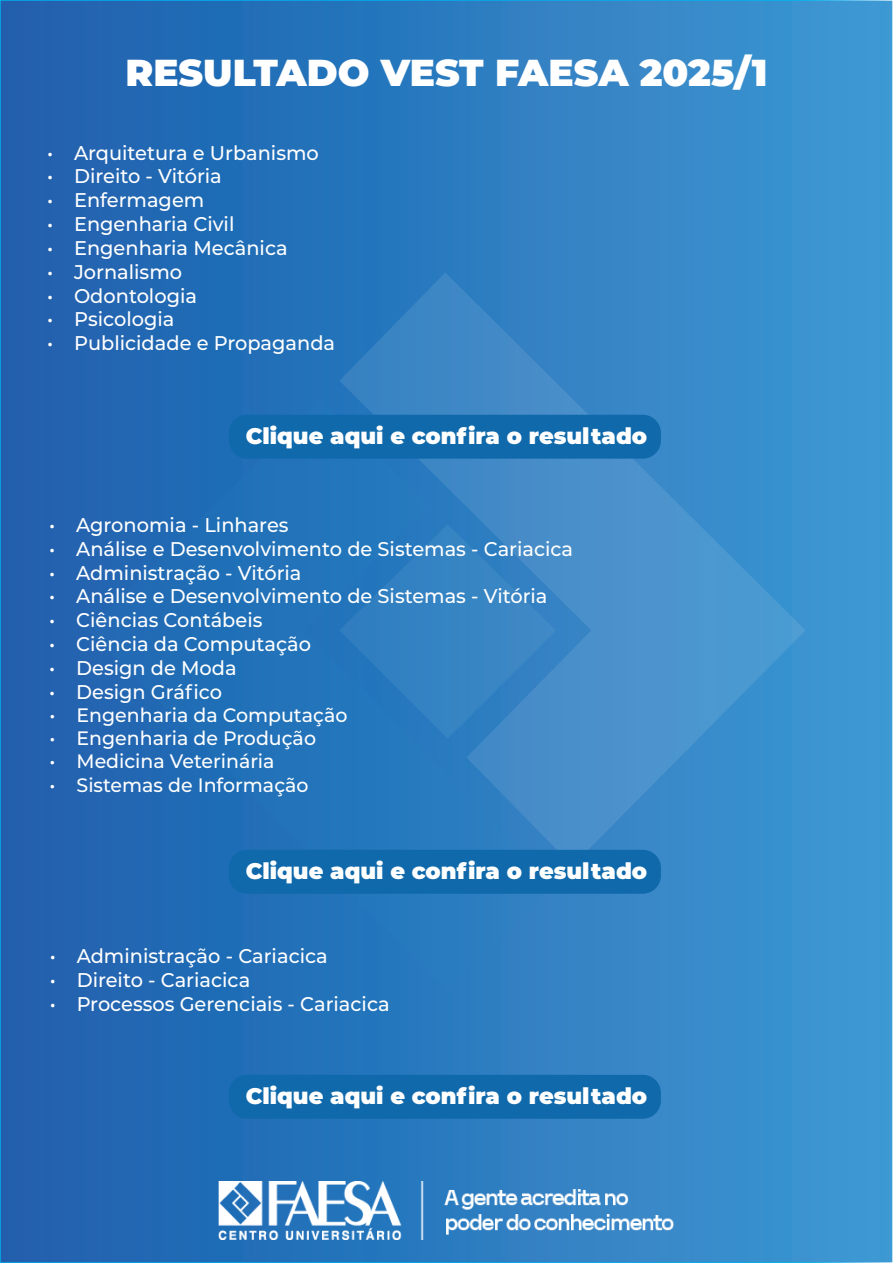
<style>
.page{position:relative;width:893px;height:1263px;background:#fff}
.page>*{position:absolute;margin:0;border:0;box-sizing:border-box;transform-origin:0 0}
.t1{font:900 37.5px "Montserrat";color:#fff}
.t2{font:900 22.5px "Montserrat";color:#fff}
.t3{font:500 19.8px "Montserrat";color:#fff}
.t4{font:500 19.5px "Montserrat";color:#fff}
</style>
<div class="page">
<div style="left:0;top:0;width:893px;height:1263px;background:linear-gradient(to right,#1b5eac,#3e98d3)"></div>
<svg style="left:87px;top:400px;width:469px;height:590px;background:#226eb7"></svg>
<svg style="left:339px;top:272px;width:466px;height:594px;background:#3a88c7"></svg>
<img style="left:218px;top:1182px;width:457px;height:57px">
<div style="left:229px;top:415px;width:432px;height:44px;background:#0f69aa;border-radius:18px"></div>
<div style="left:229px;top:850px;width:432px;height:44px;background:#0f69aa;border-radius:18px"></div>
<div style="left:229px;top:1075px;width:432px;height:44px;background:#0f69aa;border-radius:18px"></div>
<h1 class="t1" style="left:125px;top:44px;width:644px">RESULTADO VEST FAESA 2025/1</h1>
<p class="t3" style="left:47px;top:139px;width:273px">• Arquitetura e Urbanismo</p>
<p class="t3" style="left:47px;top:163px;width:176px">• Direito - Vitória</p>
<p class="t3" style="left:47px;top:186px;width:159px">• Enfermagem</p>
<p class="t3" style="left:47px;top:210px;width:189px">• Engenharia Civil</p>
<p class="t3" style="left:47px;top:234px;width:242px">• Engenharia Mecânica</p>
<p class="t3" style="left:47px;top:258px;width:137px">• Jornalismo</p>
<p class="t3" style="left:47px;top:282px;width:151px">• Odontologia</p>
<p class="t3" style="left:47px;top:305px;width:129px">• Psicologia</p>
<p class="t3" style="left:47px;top:329px;width:290px">• Publicidade e Propaganda</p>
<p class="t2" style="left:246px;top:419px;width:403px">Clique aqui e confira o resultado</p>
<p class="t3" style="left:49px;top:511px;width:241px">• Agronomia - Linhares</p>
<p class="t3" style="left:49px;top:535px;width:526px">• Análise e Desenvolvimento de Sistemas - Cariacica</p>
<p class="t3" style="left:49px;top:559px;width:254px">• Administração - Vitória</p>
<p class="t3" style="left:49px;top:582px;width:500px">• Análise e Desenvolvimento de Sistemas - Vitória</p>
<p class="t3" style="left:49px;top:606px;width:215px">• Ciências Contábeis</p>
<p class="t3" style="left:49px;top:630px;width:264px">• Ciência da Computação</p>
<p class="t3" style="left:49px;top:654px;width:189px">• Design de Moda</p>
<p class="t3" style="left:49px;top:678px;width:174px">• Design Gráfico</p>
<p class="t4" style="left:50px;top:701px;width:299px">• Engenharia da Computação</p>
<p class="t4" style="left:50px;top:724px;width:268px">• Engenharia de Produção</p>
<p class="t4" style="left:50px;top:748px;width:227px">• Medicina Veterinária</p>
<p class="t4" style="left:50px;top:771px;width:261px">• Sistemas de Informação</p>
<p class="t2" style="left:246px;top:854px;width:403px">Clique aqui e confira o resultado</p>
<p class="t3" style="left:50px;top:942px;width:280px">• Administração - Cariacica</p>
<p class="t3" style="left:50px;top:966px;width:202px">• Direito - Cariacica</p>
<p class="t3" style="left:50px;top:990px;width:341px">• Processos Gerenciais - Cariacica</p>
<p class="t2" style="left:246px;top:1079px;width:403px">Clique aqui e confira o resultado</p>
</div>
